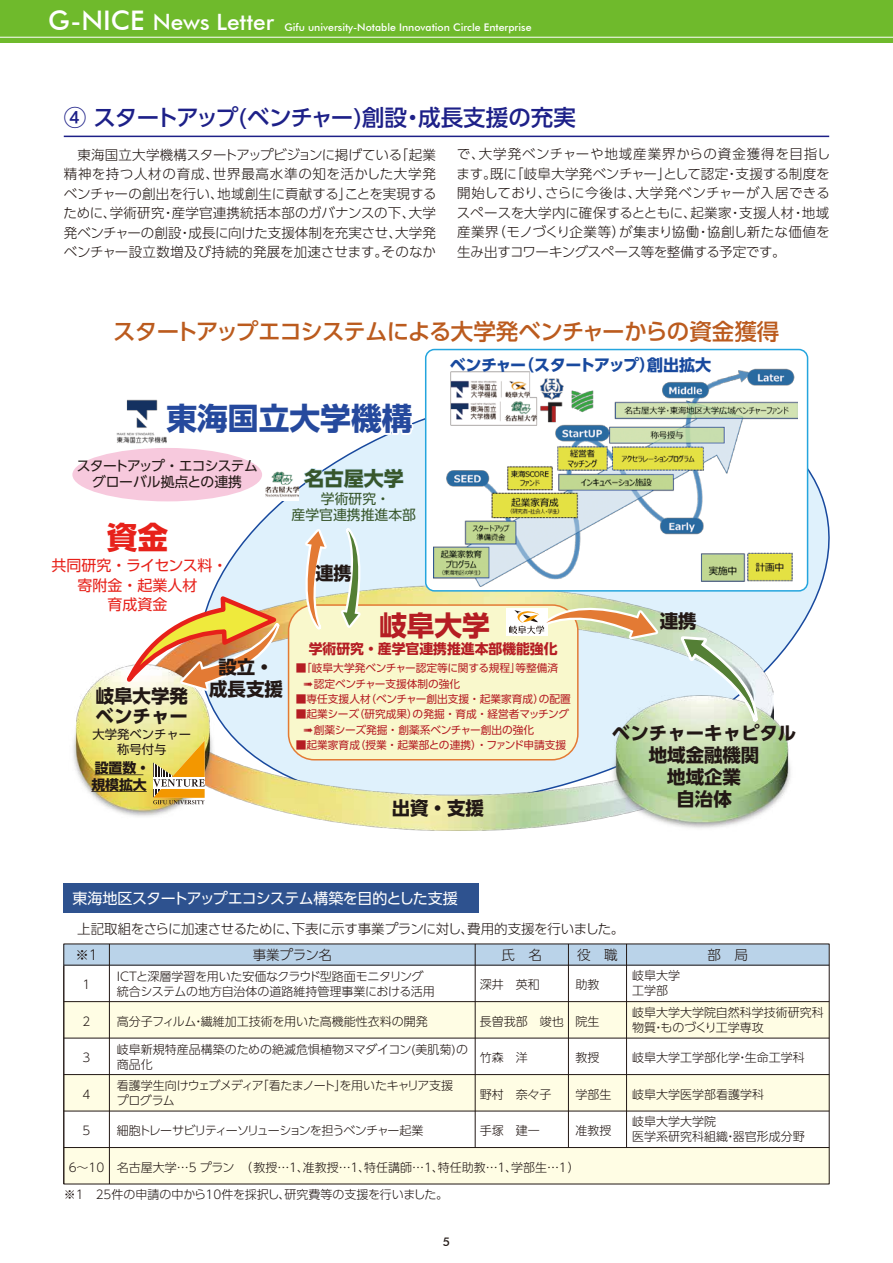
<style>
.page{position:relative;width:893px;height:1263px;background:#fff}
.page>*{position:absolute;margin:0;border:0;box-sizing:border-box;transform-origin:0 0}
.t1{font:700 30.75px "UD Shin Go Pro";color:#25499d}
.t2{font:700 30.75px "UD Shin Go Pro";color:#e7211a}
.t3{font:700 27.6px "UD Shin Go Pro";color:#b51d23}
.t4{font:500 22.5px "UD Shin Go Pro";letter-spacing:-.04em;color:#bb5b1e}
.t5{font:500 22.5px "UD Shin Go Pro";letter-spacing:-.025em;color:#1d2088}
.t6{font:700 19.95px "UD Shin Go Pro";color:#37562b}
.t7{font:700 18.45px/22px "UD Shin Go Pro";color:#221815;text-align:center}
.t8{font:700 18px "UD Shin Go Pro";color:#221815}
.t9{font:700 16.05px "UD Shin Go Pro";letter-spacing:-.035em;color:#18499e}
.t10{font:15px "UD Shin Go Pro";letter-spacing:-.04em;color:#fff}
.t11{font:15px/19.4px "UD Shin Go Pro";color:#e7211a;text-align:center}
.t12{font:13.8px/16.6px "UD Shin Go Pro";letter-spacing:-.05em;color:#221815;text-align:center}
.t13{font:700 13.8px "UD Shin Go Pro";color:#b51d23}
.t14{font:13.8px/16.6px "UD Shin Go Pro";color:#37562b;text-align:center}
.t15{font:700 13.8px/16.6px "UD Shin Go Pro";color:#221815}
.t16{font:300 13.5px/19.5px "UD Shin Go Pro";letter-spacing:-.015em;color:#221815;text-align:justify}
.t17{font:12.3px/14.7px "UD Shin Go Pro";color:#221815;text-align:center}
.t18{font:300 12px/15px "UD Shin Go Pro";color:#221815}
.t19{font:300 12px/15px "UD Shin Go Pro";letter-spacing:-.02em;color:#221815}
.t20{font:300 12px/15px "UD Shin Go Pro";letter-spacing:-.05em;color:#221815}
.t21{font:300 12px "UD Shin Go Pro";letter-spacing:-.095em;color:#221815}
.t22{font:500 12px "Futura BT";color:#221815}
.t23{font:10.65px/15.3px "UD Shin Go Pro";color:#b51d23}
.t24{font:500 10.5px "Futura BT";color:#fff}
.s1{font-size:27px}
.s2{font-size:22.5px}
.s3{font-family:"Meiryo UI"}
</style>
<div class="page">
<div style="left:64px;top:1001px;width:765px;height:37px;background:#fffde4"></div>
<div style="left:64px;top:1074px;width:765px;height:37px;background:#fffde4"></div>
<div style="left:64px;top:1147px;width:765px;height:37px;background:#fffde4"></div>
<div style="left:0;top:0;width:893px;height:43px;background:#6fba2c"></div>
<hr style="left:0;top:37px;width:893px;height:1px;background:#fff">
<hr style="left:64px;top:136px;width:765px;height:1px;background:#1d2088">
<div style="left:64px;top:883px;width:415px;height:30px;background:#2e528f"></div>
<div style="left:64px;top:944px;width:765px;height:21px;background:#bad3e9"></div>
<hr style="left:109px;top:944px;width:1px;height:240px;background:#221815">
<hr style="left:475px;top:944px;width:1px;height:203px;background:#221815">
<hr style="left:568px;top:944px;width:1px;height:203px;background:#221815">
<hr style="left:626px;top:944px;width:1px;height:203px;background:#221815">
<hr style="left:64px;top:1147px;width:765px;height:1px;background:#221815">
<hr style="left:64px;top:1111px;width:765px;height:1px;background:#221815">
<hr style="left:64px;top:1074px;width:765px;height:1px;background:#221815">
<hr style="left:64px;top:1038px;width:765px;height:1px;background:#221815">
<hr style="left:64px;top:1001px;width:765px;height:1px;background:#221815">
<hr style="left:64px;top:965px;width:765px;height:1px;background:#221815">
<svg style="left:174px;top:356px;width:656px;height:339px"></svg>
<img style="left:174px;top:586px;width:599px;height:245px">
<img style="left:608px;top:696px;width:183px;height:135px">
<img style="left:73px;top:667px;width:145px;height:153px">
<svg style="left:91px;top:774px;width:56px;height:25px"></svg>
<svg style="left:676px;top:633px;width:85px;height:92px;background:#d4e3d8"></svg>
<svg style="left:123px;top:592px;width:162px;height:103px"></svg>
<div style="left:289px;top:605px;width:289px;height:155px;background:#f9f8cc;border-radius:26px"></div>
<div style="left:288px;top:604px;width:291px;height:156px;border:2px solid #e37a34;border-radius:26px"></div>
<svg style="left:299px;top:523px;width:68px;height:107px"></svg>
<div style="left:426px;top:350px;width:382px;height:241px;background:#fff;border-radius:9px"></div>
<div style="left:425px;top:349px;width:383px;height:243px;border:2px solid #24a5de;border-radius:9px"></div>
<svg style="left:174px;top:395px;width:241px;height:43px"></svg>
<div style="left:72px;top:448px;width:190px;height:53px;background:#f7c9dd;border-radius:50%"></div>
<img style="left:434px;top:368px;width:363px;height:219px">
<img style="left:116px;top:399px;width:51px;height:45px">
<img style="left:266px;top:467px;width:33px;height:33px">
<svg style="left:302px;top:467px;width:103px;height:23px;background:#d5ebf9"></svg>
<svg style="left:153px;top:741px;width:52px;height:63px;background:#ddbc64"></svg>
<div style="left:506px;top:608px;width:41px;height:28px;background:#fff"></div>
<svg style="left:509px;top:603px;width:155px;height:40px"></svg>
<p class="t24" style="left:48px;top:21px;width:485px"><span class="s1">G-NICE</span> <span class="s2">News Letter</span> Gifu university-Notable Innovation Circle Enterprise</p>
<h3 class="t5" style="left:64px;top:99px;width:514px">④ スタートアップ(ベンチャー)創設・成長支援の充実</h3>
<p class="t16" style="left:64px;top:144px;width:375px">　東海国立大学機構スタートアップビジョンに掲げている「起業精神を持つ人材の育成、世界最高水準の知を活かした大学発ベンチャーの創出を行い、地域創生に貢献する」ことを実現するために、学術研究・産学官連携統括本部のガバナンスの下、大学発ベンチャーの創設・成長に向けた支援体制を充実させ、大学発ベンチャー設立数増及び持続的発展を加速させます。そのなか</p>
<p class="t16" style="left:457px;top:144px;width:375px">で、大学発ベンチャーや地域産業界からの資金獲得を目指します。既に「岐阜大学発ベンチャー」として認定・支援する制度を開始しており、さらに今後は、大学発ベンチャーが入居できるスペースを大学内に確保するとともに、起業家・支援人材・地域産業界（モノづくり企業等）が集まり協働・協創し新たな価値を生み出すコワーキングスペース等を整備する予定です。</p>
<h3 class="t4" style="left:113px;top:313px;width:668px">スタートアップエコシステムによる大学発ベンチャーからの資金獲得</h3>
<p class="t9" style="left:450px;top:352px;width:263px">ベンチャー（スタートアップ）創出拡大</p>
<h1 class="t1" style="left:166px;top:394px;width:248px">東海国立大学機構</h1>
<p class="t12" style="left:77px;top:457px;width:183px">スタートアップ・エコシステムグローバル拠点との連携</p>
<h1 class="t2" style="left:107px;top:512px;width:63px">資金</h1>
<p class="t11" style="left:51px;top:556px;width:178px">共同研究・ライセンス料・寄附金・起業人材<br>育成資金</p>
<h3 class="t6" style="left:304px;top:462px;width:101px">名古屋大学</h3>
<p class="t14" style="left:292px;top:490px;width:126px">学術研究・<br>産学官連携推進本部</p>
<h3 class="t8" style="left:315px;top:559px;width:38px">連携</h3>
<h2 class="t3" style="left:379px;top:603px;width:112px">岐阜大学</h2>
<p class="t13" style="left:309px;top:637px;width:250px">学術研究・産学官連携推進本部機能強化</p>
<p class="t23" style="left:296px;top:660px;width:264px">■「岐阜大学発ベンチャー認定等に関する規程」等整備済<span class="s3">　➠</span>認定ベンチャー支援体制の強化</p>
<p class="t23" style="left:296px;top:691px;width:276px">■専任支援人材（ベンチャー創出支援・起業家育成）の配置</p>
<p class="t23" style="left:296px;top:706px;width:275px">■起業シーズ（研究成果）の発掘・育成・経営者マッチング<span class="s3">　➠</span>創薬シーズ発掘・創薬系ベンチャー創出の強化</p>
<p class="t23" style="left:296px;top:737px;width:272px">■起業家育成（授業・起業部との連携）・ファンド申請支援</p>
<h3 class="t7" style="left:209px;top:655px;width:75px">設立・成長支援</h3>
<h3 class="t7" style="left:96px;top:685px;width:94px;line-height:20px;text-align:left">岐阜大学発ベンチャー</h3>
<p class="t17" style="left:92px;top:726px;width:100px">大学発ベンチャー称号付与</p>
<p class="t15" style="left:91px;top:759px;width:60px">設置数・規模拡大</p>
<h3 class="t7" style="left:392px;top:796px;width:94px">出資・支援</h3>
<h3 class="t7" style="left:660px;top:609px;width:38px">連携</h3>
<h3 class="t7" style="left:612px;top:721px;width:186px">ベンチャーキャピタル地域金融機関<br>地域企業<br>自治体</h3>
<p class="t10" style="left:72px;top:886px;width:387px">東海地区スタートアップエコシステム構築を目的とした支援</p>
<p class="t16" style="left:64px;top:919px;width:562px">　上記取組をさらに加速させるために、下表に示す事業プランに対し、費用的支援を行いました。</p>
<p class="t16" style="left:253px;top:945px;width:81px">事業プラン名</p>
<p class="t16" style="left:502px;top:945px;width:42px">氏　名</p>
<p class="t18" style="left:480px;top:977px;width:61px">深井　英和</p>
<p class="t16" style="left:75px;top:945px;width:24px">※1</p>
<p class="t16" style="left:577px;top:945px;width:42px">役　職</p>
<p class="t16" style="left:708px;top:945px;width:42px">部　局</p>
<p class="t18" style="left:83px;top:977px;width:9px">1</p>
<p class="t18" style="left:83px;top:1013px;width:9px">2</p>
<p class="t18" style="left:83px;top:1050px;width:9px">3</p>
<p class="t18" style="left:83px;top:1086px;width:9px">4</p>
<p class="t18" style="left:83px;top:1122px;width:9px">5</p>
<p class="t18" style="left:69px;top:1159px;width:37px">6～10</p>
<p class="t19" style="left:117px;top:968px;width:320px">ICTと深層学習を用いた安価なクラウド型路面モニタリング統合システムの地方自治体の道路維持管理事業における活用</p>
<p class="t18" style="left:632px;top:968px;width:49px">岐阜大学工学部</p>
<p class="t18" style="left:632px;top:1004px;width:193px">岐阜大学大学院自然科学技術研究科物質・ものづくり工学専攻</p>
<p class="t18" style="left:632px;top:1050px;width:174px">岐阜大学工学部化学・生命工学科</p>
<p class="t18" style="left:632px;top:1086px;width:133px">岐阜大学医学部看護学科</p>
<p class="t18" style="left:632px;top:1114px;width:174px">岐阜大学大学院<br>医学系研究科組織・器官形成分野</p>
<p class="t18" style="left:117px;top:1159px;width:464px">名古屋大学…5 プラン　（教授…１、准教授…１、特任講師…１、特任助教…１、学部生…１）</p>
<p class="t18" style="left:575px;top:977px;width:25px">助教</p>
<p class="t18" style="left:117px;top:1013px;width:312px">高分子フィルム・繊維加工技術を用いた高機能性衣料の開発</p>
<p class="t18" style="left:480px;top:1013px;width:121px">長曽我部　竣也 院生</p>
<p class="t18" style="left:117px;top:1041px;width:353px">岐阜新規特産品構築のための絶滅危惧植物ヌマダイコン(美肌菊)の商品化</p>
<p class="t18" style="left:480px;top:1050px;width:49px">竹森　洋</p>
<p class="t18" style="left:575px;top:1050px;width:25px">教授</p>
<p class="t20" style="left:117px;top:1077px;width:338px">看護学生向けウェブメディア「看たまノート」を用いたキャリア支援プログラム</p>
<p class="t18" style="left:480px;top:1086px;width:73px">野村　奈々子</p>
<p class="t18" style="left:575px;top:1086px;width:37px">学部生</p>
<p class="t21" style="left:117px;top:1121px;width:308px">細胞トレーサビリティーソリューションを担うベンチャー起業</p>
<p class="t18" style="left:480px;top:1123px;width:61px">手塚　建一</p>
<p class="t18" style="left:575px;top:1123px;width:37px">准教授</p>
<p class="t18" style="left:64px;top:1187px;width:386px">※1　25件の申請の中から10件を採択し、研究費等の支援を行いました。</p>
<p class="t22" style="left:443px;top:1234px;width:9px">5</p>
</div>
